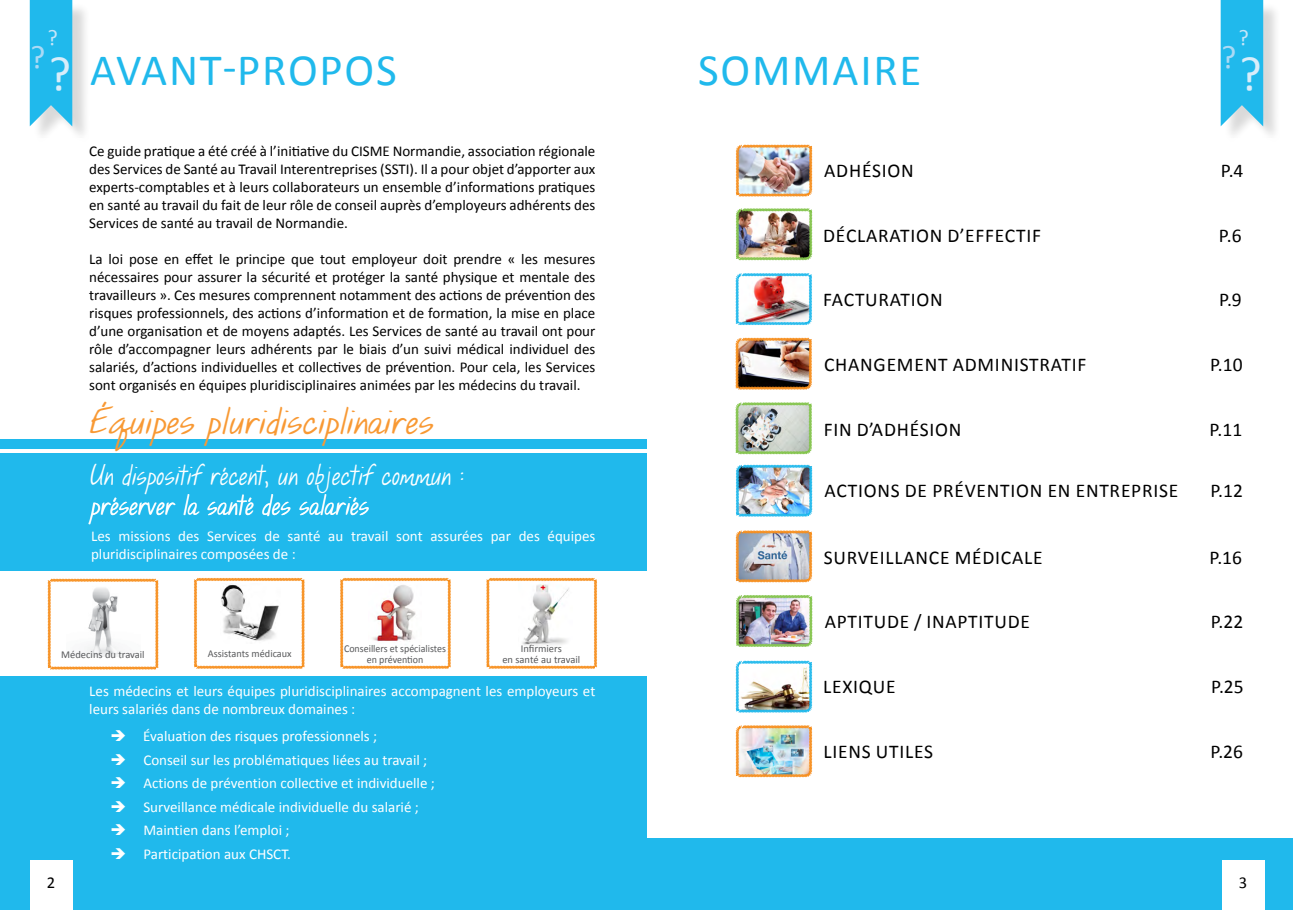
<style>
.page{position:relative;width:1293px;height:910px;background:#fff}
.page>*{position:absolute;margin:0;border:0;box-sizing:border-box;transform-origin:0 0}
.t1{font:49.05px "Calibri";color:#d8edfa}
.t2{font:45px "Calibri";letter-spacing:.04em;color:#20b9ec}
.t3{font:33px "KG Hope For A Cure";color:#f89934;scale:1.15 1}
.t4{font:33px "Calibri";color:#abdaf5}
.t5{font:25.5px/30px "KG Hope For A Cure";color:#fff}
.t6{font:22.5px "Calibri";color:#c6e5f8}
.t7{font:19.5px "Calibri";letter-spacing:.04em;color:#000}
.t8{font:16.65px "Calibri";color:#000}
.t9{font:15px/18px "Calibri";color:#000;text-align:justify}
.t10{font:15px/23.5px "Calibri";color:#fff}
.t11{font:10.5px/10.5px "Calibri";color:#58595b;text-align:center}
.t12{font:10.5px/10.5px "Calibri";color:#58595b;text-align:center;scale:.95 1}
</style>
<div class="page">
<div style="left:647px;top:859px;width:646px;height:51px;background:#20b9ec"></div>
<div style="left:0;top:859px;width:646px;height:51px;background:#20b9ec"></div>
<div style="left:30px;top:859px;width:42px;height:51px;background:#fff"></div>
<div style="left:1221px;top:859px;width:43px;height:51px;background:#fff"></div>
<div style="left:1223px;top:2px;width:59px;height:142px;background:#000;opacity:.15"></div>
<svg style="left:1220px;top:0;width:43px;height:128px;background:#36beec"></svg>
<div style="left:32px;top:2px;width:59px;height:142px;background:#000;opacity:.15"></div>
<svg style="left:30px;top:0;width:42px;height:128px;background:#33bdeb"></svg>
<img style="left:735px;top:530px;width:77px;height:53px">
<img style="left:735px;top:144px;width:78px;height:53px">
<img style="left:735px;top:337px;width:77px;height:53px">
<img style="left:735px;top:273px;width:77px;height:52px">
<img style="left:736px;top:208px;width:77px;height:53px">
<img style="left:736px;top:595px;width:77px;height:52px">
<img style="left:736px;top:464px;width:77px;height:53px">
<img style="left:735px;top:660px;width:77px;height:53px">
<img style="left:735px;top:402px;width:77px;height:53px">
<img style="left:735px;top:725px;width:77px;height:53px">
<div style="left:0;top:453px;width:646px;height:407px;background:#20b9ec"></div>
<div style="left:0;top:439px;width:646px;height:9px;background:#20b9ec"></div>
<div style="left:0;top:571px;width:648px;height:104px;background:#fff"></div>
<svg style="left:47px;top:578px;width:112px;height:92px"></svg>
<svg style="left:194px;top:578px;width:111px;height:91px"></svg>
<svg style="left:486px;top:578px;width:111px;height:91px"></svg>
<svg style="left:340px;top:578px;width:111px;height:91px"></svg>
<div style="left:647px;top:838px;width:646px;height:22px;background:#20b9ec"></div>
<h3 class="t6" style="left:47px;top:23px;width:12px">?</h3>
<h3 class="t4" style="left:30px;top:36px;width:17px">?</h3>
<h1 class="t1" style="left:48px;top:43px;width:24px">?</h1>
<h2 class="t2" style="left:90px;top:41px;width:305px">Avant-propos</h2>
<p class="t9" style="left:89px;top:142px;width:508px">Ce guide pratique a été créé à l’initiative du CISME Normandie, association régionale des Services de Santé au Travail I nterentreprises (SSTI ). I l a pour objet d’apporter aux experts-comptables et à leurs collaborateurs un ensemble d’informations pratiques en santé au travail du fait de leur rôle de conseil auprès d’employeurs adhérents des Services de santé au travail de Normandie.</p>
<p class="t9" style="left:89px;top:250px;width:508px">La loi pose en effet le principe que tout employeur doit prendre « les mesures nécessaires pour assurer la sécurité et protéger la santé physique et mentale des travailleurs ». Ces mesures comprennent notamment des actions de prévention des risques professionnels, des actions d’information et de formation, la mise en place d’une organisation et de moyens adaptés. Les Services de santé au travail ont pour rôle d’accompagner leurs adhérents par le biais d’un suivi médical individuel des salariés, d’actions individuelles et collectives de prévention. Pour cela, les Services sont organisés en équipes pluridisciplinaires animées par les médecins du travail.</p>
<h3 class="t3" style="left:89px;top:403px;width:301px">Équipes pluridisciplinaires</h3>
<h3 class="t5" style="left:91px;top:461px;width:375px">Un dispositif récent, un objectif commun : préserver la santé des salariés</h3>
<p class="t10" style="left:91px;top:527px;width:506px;line-height:18px">Les missions des Services de santé au travail sont assurées par des équipes pluridisciplinaires composées de :</p>
<p class="t11" style="left:61px;top:649px;width:85px">Médecins du travail</p>
<p class="t11" style="left:208px;top:649px;width:85px">Assistants médicaux</p>
<p class="t11" style="left:502px;top:643px;width:79px">I nfirmiers<br>en santé au travail</p>
<p class="t12" style="left:344px;top:643px;width:109px">Conseillers et spécialistes en prévention</p>
<p class="t10" style="left:89px;top:682px;width:507px;line-height:18px">Les médecins et leurs équipes pluridisciplinaires accompagnent les employeurs et leurs salariés dans de nombreux domaines :</p>
<p class="t10" style="left:143px;top:724px;width:293px">Évaluation des risques professionnels ;<br>Conseil sur les problématiques liées au travail ; Actions de prévention collective et individuelle ; Surveillance médicale individuelle du salarié ; Maintien dans l’emploi ;<br>Participation aux CHSCT.</p>
<h2 class="t2" style="left:698px;top:41px;width:219px">Sommai re</h2>
<h3 class="t6" style="left:1238px;top:23px;width:12px">?</h3>
<h3 class="t4" style="left:1221px;top:36px;width:17px">?</h3>
<h1 class="t1" style="left:1239px;top:43px;width:24px">?</h1>
<h3 class="t7" style="left:824px;top:158px;width:88px">Adhésion</h3>
<h3 class="t7" style="left:1220px;top:158px;width:24px">P.4</h3>
<h3 class="t7" style="left:823px;top:223px;width:153px">Déclarati on d’effec</h3>
<h3 class="t7" style="left:1016px;top:223px;width:18px">tif</h3>
<h3 class="t7" style="left:1219px;top:223px;width:24px">P.6</h3>
<h3 class="t7" style="left:823px;top:288px;width:118px">Facturati on</h3>
<h3 class="t7" style="left:1219px;top:288px;width:24px">P.9</h3>
<h3 class="t7" style="left:824px;top:352px;width:217px">CHANGEMENT ADMINISTRAT</h3>
<h3 class="t7" style="left:1071px;top:352px;width:16px">IF</h3>
<h3 class="t7" style="left:1210px;top:352px;width:34px">P.10</h3>
<h3 class="t7" style="left:823px;top:417px;width:139px">Fin d’adhésion</h3>
<h3 class="t7" style="left:1209px;top:417px;width:34px">P.11</h3>
<h3 class="t7" style="left:824px;top:478px;width:338px">Actions de prévention en entreprise</h3>
<h3 class="t7" style="left:1210px;top:478px;width:34px">P.12</h3>
<h3 class="t7" style="left:823px;top:545px;width:220px">Surveillance médicale</h3>
<h3 class="t7" style="left:1209px;top:545px;width:34px">P.16</h3>
<h3 class="t7" style="left:825px;top:609px;width:207px">Aptitude / inaptitude</h3>
<h3 class="t7" style="left:1210px;top:609px;width:34px">P.22</h3>
<h3 class="t7" style="left:823px;top:674px;width:71px">Lexique</h3>
<h3 class="t7" style="left:1211px;top:674px;width:34px">p.25</h3>
<h3 class="t7" style="left:823px;top:739px;width:19px">liens</h3>
<h3 class="t7" style="left:876px;top:739px;width:48px">uti les</h3>
<h3 class="t7" style="left:1210px;top:739px;width:34px">p.26</h3>
<p class="t8" style="left:47px;top:872px;width:10px">2</p>
<p class="t8" style="left:1238px;top:872px;width:10px">3</p>
</div>
